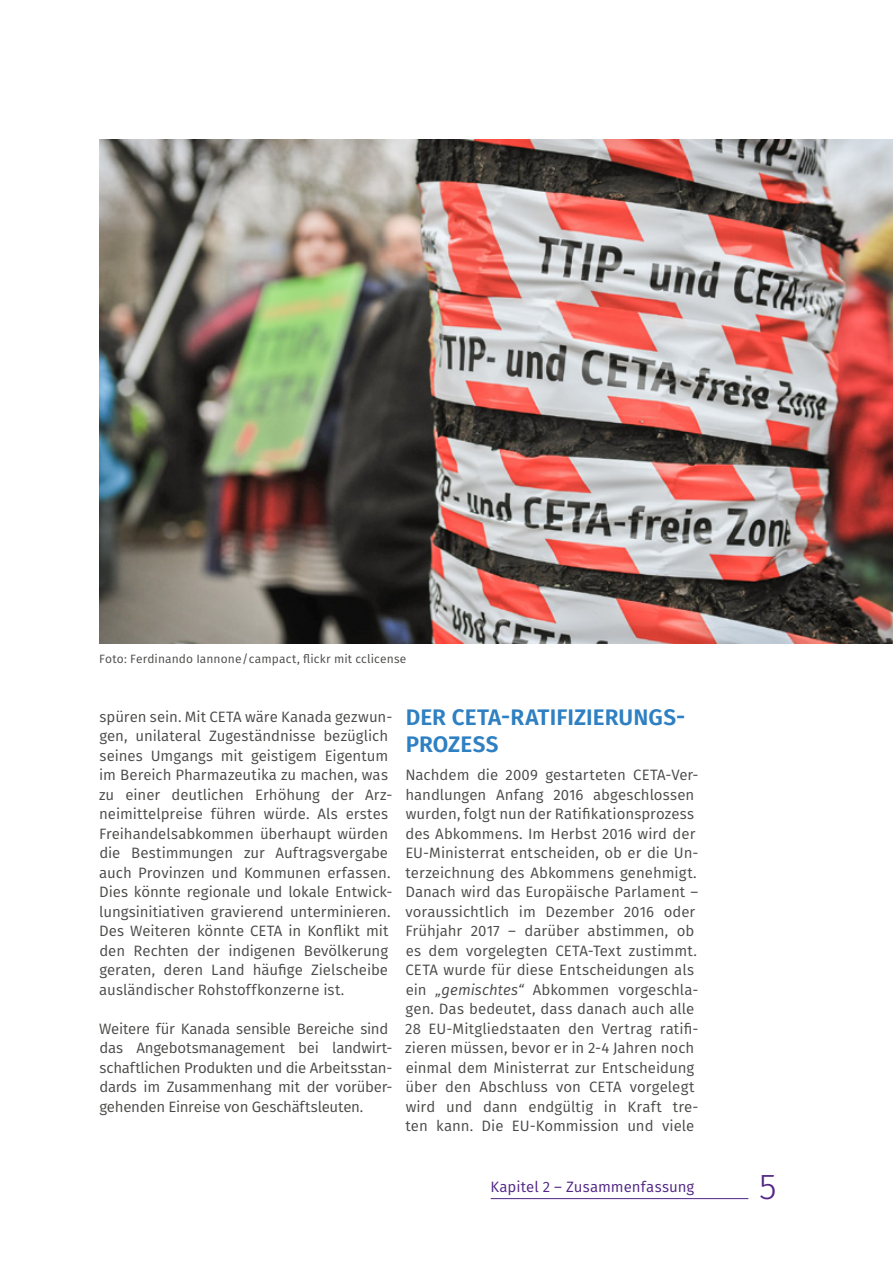
<style>
.page{position:relative;width:893px;height:1263px;background:#fff}
.page>*{position:absolute;margin:0;border:0;box-sizing:border-box;transform-origin:0 0}
.t1{font:300 36px "Fira Sans";color:#502584}
.t2{font:600 22.5px/27px "Fira Sans";color:#2e80c2}
.t3{font:15px/19.5px "Fira Sans";color:#494948}
.t4{font:15px/19.5px "Fira Sans";letter-spacing:-.02em;color:#494948}
.t5{font:15px "Fira Sans";letter-spacing:.005em;color:#502584}
.t6{font:12px "Fira Sans";letter-spacing:.01em;color:#494948}
.s1{font-style:italic}
</style>
<div class="page">
<hr style="left:491px;top:1198px;width:257px;height:1px;background:#502584">
<img style="left:99px;top:140px;width:794px;height:504px">
<p class="t6" style="left:99px;top:650px;width:309px">Foto: Ferdinando Iannone/campact, flickr mit cclicense</p>
<p class="t3" style="left:99px;top:707px;width:295px">spüren sein. Mit CETA wäre Kanada gezwun&shy;gen, unilateral Zugeständnisse bezüglich seines Umgangs mit geistigem Eigentum im Bereich Pharmazeutika zu machen, was zu einer deutlichen Erhöhung der Arz&shy;neimittelpreise führen würde. Als erstes Freihandelsabkommen überhaupt würden die Bestimmungen zur Auftragsvergabe auch Provinzen und Kommunen erfassen.<br>Dies könnte regionale und lokale Entwick&shy;lungsinitiativen gravierend unterminieren.<br>Des Weiteren könnte CETA in Konflikt mit den Rechten der indigenen Bevölkerung geraten, deren Land häufige Zielscheibe ausländischer Rohstoffkonzerne ist.</p>
<p class="t4" style="left:99px;top:1019px;width:295px">Weitere für Kanada sensible Bereiche sind das Angebotsmanagement bei landwirt&shy;schaftlichen Produkten und die Arbeitsstan&shy;dards im Zusammenhang mit der vorüber&shy;gehenden Einreise von Geschäftsleuten.</p>
<h2 class="t2" style="left:406px;top:704px;width:281px">DER CETA-RATIFIZIERUNGS-<br>PROZESS</h2>
<p class="t3" style="left:405px;top:765px;width:295px">Nachdem die 2009 gestarteten CETA-Ver&shy;handlungen Anfang 2016 abgeschlossen wurden, folgt nun der Ratifikationsprozess des Abkommens. Im Herbst 2016 wird der EU-Ministerrat entscheiden, ob er die Un&shy;terzeichnung des Abkommens genehmigt.<br>Danach wird das Europäische Parlament – voraussichtlich im Dezember 2016 oder Frühjahr 2017 – darüber abstimmen, ob es dem vorgelegten CETA-Text zustimmt.<br>CETA wurde für diese Entscheidungen als ein <span class="s1">„gemischtes“</span> Abkommen vorgeschla&shy;gen. Das bedeutet, dass danach auch alle 28 EU-Mitgliedstaaten den Vertrag ratifi&shy;zieren müssen, bevor er in 2-4 Jahren noch einmal dem Ministerrat zur Entscheidung über den Abschluss von CETA vorgelegt wird und dann endgültig in Kraft tre&shy;ten kann. Die EU-Kommission und viele</p>
<p class="t5" style="left:491px;top:1176px;width:205px">Kapitel 2 – Zusammenfassung</p>
<h1 class="t1" style="left:759px;top:1161px;width:19px">5</h1>
</div>
